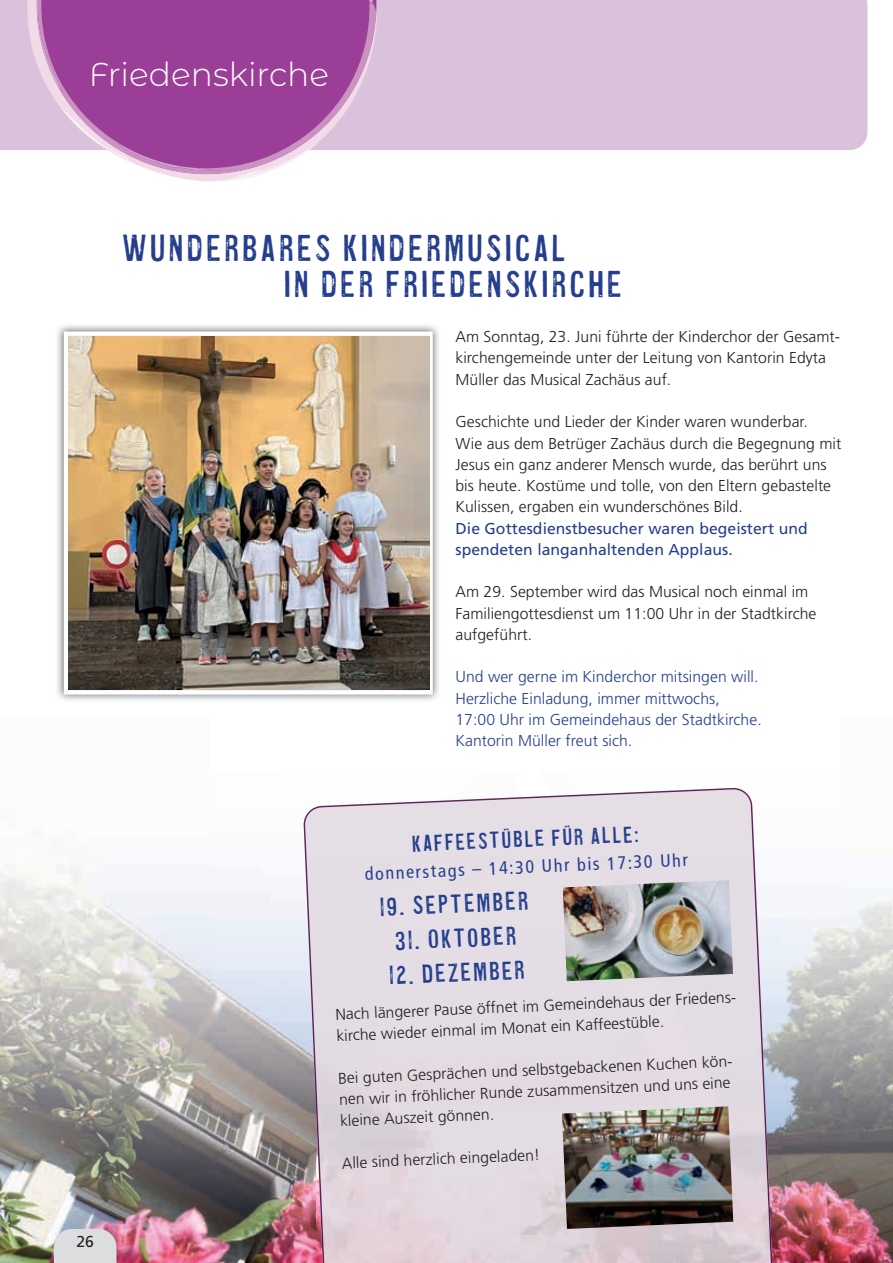
<style>
.page{position:relative;width:893px;height:1263px;background:#fff}
.page>*{position:absolute;margin:0;border:0;box-sizing:border-box;transform-origin:0 0}
.t1{font:39px/36.8px "Coldsmith Pro";letter-spacing:.09em;color:#253f8e}
.t2{font:300 33px "Montserrat Alternates";letter-spacing:-.005em;color:#fff}
.t3{font:27px "Coldsmith Pro";color:#253f8e}
.t4{font:24px "Coldsmith Pro";color:#253f8e}
.t5{font:condensed 18px "Frutiger LT Std";color:#253f8e}
.t6{font:300 15.75px/21.3px "Frutiger LT Std";letter-spacing:.005em;color:#231f20}
.t7{font:300 15.75px/21.3px "Frutiger LT Std";letter-spacing:.005em;color:#253f8e}
.t8{font:15.75px/21.3px "Frutiger LT Std";letter-spacing:.005em;color:#253f8e}
.t9{font:15.75px "Frutiger LT Std";color:#231f20}
</style>
<div class="page">
<img style="left:0;top:863px;width:210px;height:400px">
<img style="left:841px;top:889px;width:52px;height:374px">
<img style="left:210px;top:865px;width:94px;height:398px">
<img style="left:772px;top:884px;width:69px;height:230px">
<img style="left:772px;top:1114px;width:69px;height:149px">
<div style="left:0;top:0;width:867px;height:150px;background:#dac2dd"></div>
<svg style="left:27px;top:0;width:353px;height:181px"></svg>
<svg style="left:37px;top:0;width:339px;height:174px;background:#ae63aa"></svg>
<img style="left:303px;top:788px;width:451px;height:53px">
<img style="left:304px;top:840px;width:20px;height:423px">
<img style="left:752px;top:840px;width:20px;height:423px">
<svg style="left:54px;top:1229px;width:62px;height:34px;background:#dbd9dc"></svg>
<img style="left:57px;top:325px;width:382px;height:375px">
<svg style="left:64px;top:331px;width:369px;height:363px"></svg>
<img style="left:68px;top:336px;width:361px;height:353px">
<img style="left:562px;top:1106px;width:171px;height:123px">
<img style="left:563px;top:880px;width:170px;height:101px">
<h2 class="t2" style="left:89px;top:52px;width:242px">Friedenskirche</h2>
<h1 class="t1" style="left:284px;top:229px;width:339px;text-indent:-162px">WUNDERBARES KINDERMUSICAL<br>IN DER FRIEDENSKIRCHE</h1>
<p class="t6" style="left:455px;top:326px;width:386px">Am Sonntag, 23. Juni führte der Kinderchor der Gesamt&shy;kirchengemeinde unter der Leitung von Kantorin Edyta<br>Müller das Musical Zachäus auf.</p>
<p class="t6" style="left:455px;top:411px;width:387px">Geschichte und Lieder der Kinder waren wunderbar.<br>Wie aus dem Betrüger Zachäus durch die Begegnung mit Jesus ein ganz anderer Mensch wurde, das berührt uns bis heute. Kostüme und tolle, von den Eltern gebastelte Kulissen, ergaben ein wunderschönes Bild.</p>
<p class="t8" style="left:455px;top:518px;width:354px">Die Gottesdienstbesucher waren begeistert und spendeten langanhaltenden Applaus.</p>
<p class="t6" style="left:455px;top:581px;width:362px">Am 29. September wird das Musical noch einmal im<br>Familiengottesdienst um 11:00 Uhr in der Stadtkirche aufgeführt.</p>
<p class="t7" style="left:455px;top:667px;width:308px">Und wer gerne im Kinderchor mitsingen will.<br>Herzliche Einladung, immer mittwochs, 17:00 Uhr im Gemeindehaus der Stadtkirche.<br>Kantorin Müller freut sich.</p>
<h3 class="t4" style="left:412px;top:829px;width:228px;rotate:-2deg">KAFFEESTÜBLE FÜR ALLE:</h3>
<p class="t5" style="left:365px;top:862px;width:325px;rotate:-2deg">donnerstags – 14:30 Uhr bis 17:30 Uhr</p>
<h3 class="t3" style="left:380px;top:891px;width:150px;rotate:-2deg">19. SEPTEMBER</h3>
<h3 class="t3" style="left:395px;top:925px;width:122px;rotate:-2deg">31. OKTOBER</h3>
<h3 class="t3" style="left:389px;top:960px;width:137px;rotate:-2deg">12. DEZEMBER</h3>
<p class="t9" style="left:76px;top:1232px;width:19px">26</p>
<p class="t6" style="left:335px;top:1002px;width:405px;rotate:-2deg">Nach längerer Pause öffnet im Gemeindehaus der Friedens&shy;kirche wieder einmal im Monat ein Kaffeestüble.</p>
<p class="t6" style="left:338px;top:1066px;width:399px;line-height:21.8px;rotate:-2deg">Bei guten Gesprächen und selbstgebackenen Kuchen kön&shy;nen wir in fröhlicher Runde zusammensitzen und uns eine kleine Auszeit gönnen.</p>
<p class="t6" style="left:342px;top:1152px;width:200px;rotate:-2deg">Alle sind herzlich eingeladen!</p>
</div>
